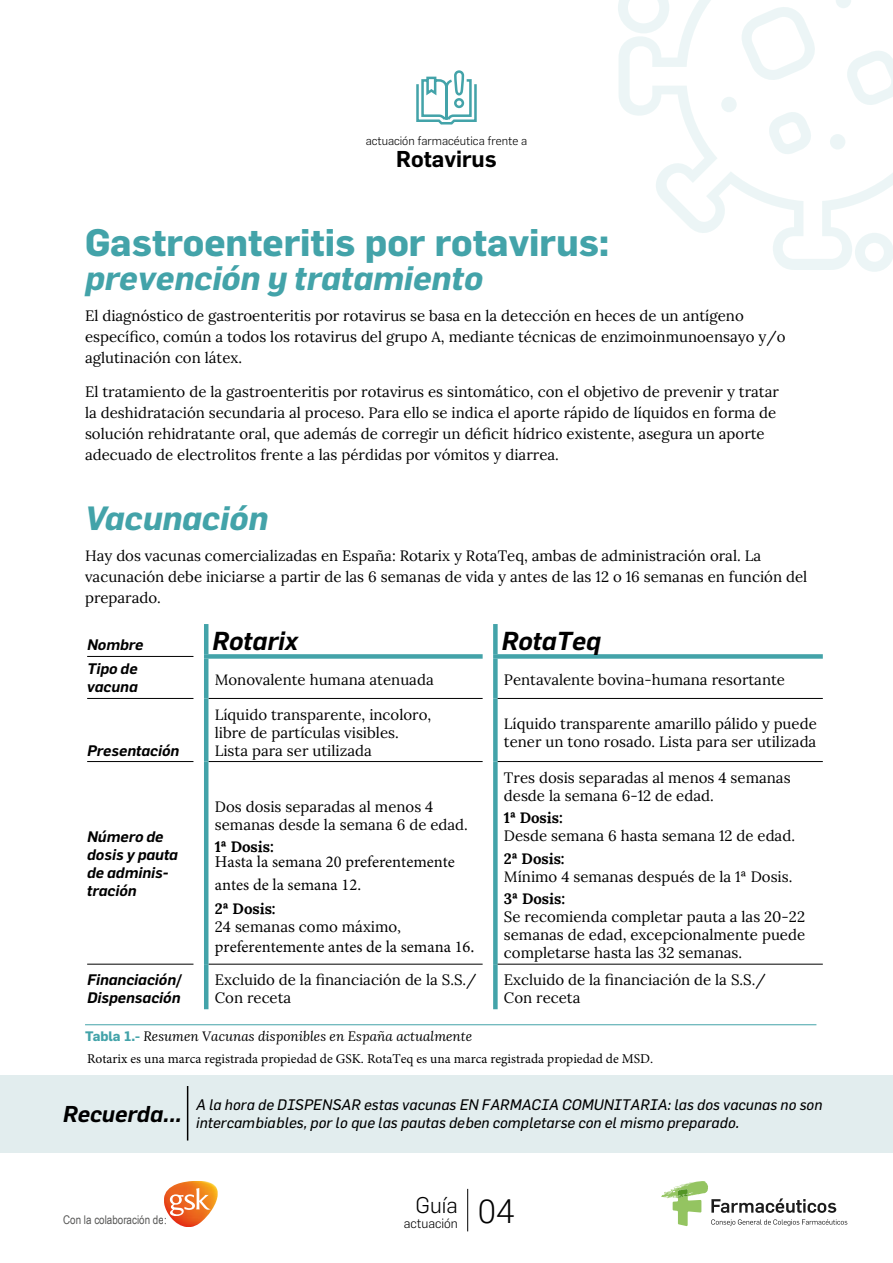
<style>
.page{position:relative;width:893px;height:1263px;background:#fff}
.page>*{position:absolute;margin:0;border:0;box-sizing:border-box;transform-origin:0 0}
.t1{font:700 37.5px "Flama";color:#43a3a9}
.t2{font:italic 700 33px "Flama";color:#43a3a9}
.t3{font:300 33px "Roboto";color:#000}
.t4{font:italic 600 25.5px "Flama Stdr";color:#000}
.t5{font:italic 600 22.5px "Flama Stdr";color:#000}
.t6{font:600 22.5px "Flama Stdr";color:#000}
.t7{font:300 22.2px "Flama Stdr";color:#000}
.t8{font:16.5px/23px "Minion Pro";color:#000}
.t9{font:15px/18px "Lora";color:#000}
.t10{font:italic 15px/18px "Flama";color:#000}
.t11{font:italic 600 15px/18px "Flama Stdr";color:#000}
.t12{font:700 15px "Lora";color:#000}
.t13{font:13.5px "Minion Pro";color:#000}
.t14{font:italic 13.5px "Lora";color:#000}
.t15{font:300 13.2px "Flama Stdr";color:#000}
.t16{font:300 12px "Flama Stdr";color:#000}
.t17{font:12px "Arial Narrow";color:#575756}
.s1{font-weight:700}
.s2{font-family:"Minion Pro"}
.s3{font-family:"Lora"}
.s4{font-family:"Flama";font-weight:700;font-style:normal;color:#43a3a9}
</style>
<div class="page">
<hr style="left:467px;top:1189px;width:1px;height:42px;background:#000">
<svg style="left:416px;top:70px;width:61px;height:55px"></svg>
<svg style="left:661px;top:1181px;width:186px;height:45px"></svg>
<img style="left:180px;top:1225px;width:17px;height:2px">
<svg style="left:164px;top:1181px;width:54px;height:44px"></svg>
<svg style="left:619px;top:0;width:274px;height:270px"></svg>
<svg style="left:844px;top:46px;width:49px;height:62px"></svg>
<svg style="left:836px;top:0;width:15px;height:8px"></svg>
<div style="left:721px;top:97px;width:16px;height:15px;background:#ecf5f6;border-radius:50%"></div>
<svg style="left:855px;top:233px;width:38px;height:39px"></svg>
<svg style="left:618px;top:0;width:51px;height:33px"></svg>
<svg style="left:738px;top:3px;width:82px;height:81px"></svg>
<svg style="left:767px;top:109px;width:47px;height:48px"></svg>
<div style="left:830px;top:134px;width:15px;height:16px;background:#ecf5f6;border-radius:50%"></div>
<div style="left:0;top:1075px;width:893px;height:78px;background:#e2edee"></div>
<hr style="left:87px;top:698px;width:106px;height:1px;background:#000">
<hr style="left:87px;top:761px;width:106px;height:1px;background:#000">
<hr style="left:87px;top:964px;width:106px;height:1px;background:#000">
<hr style="left:208px;top:698px;width:275px;height:1px;background:#000">
<hr style="left:208px;top:761px;width:275px;height:1px;background:#000">
<hr style="left:208px;top:964px;width:275px;height:1px;background:#000">
<hr style="left:204px;top:698px;width:4px;height:63px;background:#43a3a9">
<hr style="left:204px;top:761px;width:4px;height:203px;background:#43a3a9">
<hr style="left:204px;top:964px;width:4px;height:45px;background:#43a3a9">
<div style="left:493px;top:698px;width:5px;height:63px;background:#43a3a9"></div>
<div style="left:493px;top:761px;width:5px;height:203px;background:#43a3a9"></div>
<div style="left:493px;top:964px;width:5px;height:45px;background:#43a3a9"></div>
<hr style="left:204px;top:624px;width:4px;height:30px;background:#43a3a9">
<hr style="left:204px;top:659px;width:4px;height:39px;background:#43a3a9">
<div style="left:493px;top:624px;width:5px;height:30px;background:#43a3a9"></div>
<div style="left:493px;top:659px;width:5px;height:39px;background:#43a3a9"></div>
<hr style="left:498px;top:698px;width:325px;height:1px;background:#000">
<hr style="left:498px;top:761px;width:325px;height:1px;background:#000">
<hr style="left:498px;top:964px;width:325px;height:1px;background:#000">
<div style="left:204px;top:654px;width:279px;height:5px;background:#43a3a9"></div>
<div style="left:493px;top:654px;width:330px;height:5px;background:#43a3a9"></div>
<hr style="left:87px;top:656px;width:106px;height:1px;background:#000">
<hr style="left:187px;top:1086px;width:1px;height:54px;background:#000">
<hr style="left:85px;top:1024px;width:731px;height:1px;background:#43a3a9">
<p class="t16" style="left:366px;top:134px;width:163px">actuación farmacéutica frente a</p>
<h3 class="t6" style="left:396px;top:146px;width:102px">Rotavirus</h3>
<h1 class="t1" style="left:85px;top:220px;width:526px">Gastroenteritis por rotavirus:</h1>
<h2 class="t2" style="left:85px;top:258px;width:399px">prevención y tratamiento</h2>
<p class="t9" style="left:85px;top:304px;width:702px;line-height:21px">El diagnóstico de gastroenteritis por rotavirus se basa en la detección en heces de un antígeno específico, común a todos los rotavirus del grupo A, mediante técnicas de enzimoinmunoensayo y/o aglutinación con látex.</p>
<p class="t9" style="left:85px;top:380px;width:695px;line-height:21px">El tratamiento de la gastroenteritis por rotavirus es sintomático, con el objetivo de prevenir y tratar la deshidratación secundaria al proceso. Para ello se indica el aporte rápido de líquidos en forma de solución rehidratante oral, que además de corregir un déficit hídrico existente, asegura un aporte adecuado de electrolitos frente a las pérdidas por vómitos y diarrea.</p>
<h2 class="t2" style="left:85px;top:498px;width:185px">Vacunación</h2>
<p class="t9" style="left:85px;top:544px;width:724px;line-height:21px">Hay dos vacunas comercializadas en España: Rotarix y RotaTeq, ambas de administración oral. La vacunación debe iniciarse a partir de las 6 semanas de vida y antes de las 12 o 16 semanas en función del preparado.</p>
<p class="t11" style="left:87px;top:636px;width:58px">Nombre</p>
<h3 class="t4" style="left:212px;top:626px;width:88px">Rotarix</h3>
<h3 class="t4" style="left:501px;top:626px;width:101px">RotaTeq</h3>
<p class="t11" style="left:87px;top:660px;width:52px">Tipo de vacuna</p>
<p class="t9" style="left:215px;top:670px;width:220px">Monovalente humana atenuada</p>
<p class="t9" style="left:504px;top:670px;width:283px">Pentavalente bovina-humana resortante</p>
<p class="t11" style="left:87px;top:741px;width:94px">Presentación</p>
<p class="t11" style="left:87px;top:827px;width:92px">Número de dosis y pauta de adminis&shy;tración</p>
<p class="t9" style="left:215px;top:704px;width:218px">Líquido transparente, incoloro, libre de partículas visibles.<br>Lista para ser utilizada</p>
<p class="t9" style="left:504px;top:713px;width:314px">Líquido transparente amarillo pálido y puede tener un tono rosado. Lista para ser utilizada</p>
<p class="t9" style="left:215px;top:796px;width:254px">Dos dosis separadas al menos 4 semanas desde la semana 6 de edad.</p>
<p class="t12" style="left:215px;top:834px;width:60px">1ª Dosis:</p>
<p class="t8" style="left:215px;top:850px;width:242px">Hasta la semana 20 preferentemente antes de la semana 12.</p>
<p class="t9" style="left:215px;top:899px;width:187px"><span class="s1">2ª Dosis:<br></span>24 semanas como máximo<span class="s2">,</span></p>
<p class="t8" style="left:215px;top:935px;width:261px">preferentemente antes de la semana 16<span class="s3">.</span></p>
<p class="t9" style="left:504px;top:767px;width:288px">Tres dosis separadas al menos 4 semanas desde la semana 6-12 de edad.</p>
<p class="t12" style="left:504px;top:805px;width:60px">1ª Dosis:</p>
<p class="t9" style="left:504px;top:826px;width:293px">Desde semana 6 hasta semana 12 de edad.</p>
<p class="t12" style="left:504px;top:845px;width:62px">2ª Dosis:</p>
<p class="t9" style="left:504px;top:866px;width:290px">Mínimo 4 semanas después de la 1ª Dosis.</p>
<p class="t12" style="left:504px;top:886px;width:63px">3ª Dosis:</p>
<p class="t9" style="left:504px;top:907px;width:303px;text-align:justify">Se recomienda completar pauta a las 20-22 semanas de edad, excepcionalmente puede completarse hasta las 32 semanas.</p>
<p class="t11" style="left:87px;top:971px;width:96px">Financiación/<br>Dispensación</p>
<p class="t9" style="left:215px;top:970px;width:263px">Excluido de la financiación de la S.S./<br>Con receta</p>
<p class="t9" style="left:504px;top:970px;width:263px">Excluido de la financiación de la S.S./<br>Con receta</p>
<p class="t14" style="left:85px;top:1027px;width:389px"><span class="s4">Tabla 1.-</span> Resumen Vacunas disponibles en España actualmente</p>
<p class="t13" style="left:87px;top:1050px;width:568px">Rotarix es una marca registrada propiedad de GSK. RotaTeq es una marca registrada propiedad de MSD.</p>
<h3 class="t5" style="left:63px;top:1101px;width:120px">Recuerda...</h3>
<p class="t10" style="left:196px;top:1095px;width:628px">A la hora de DISPENSAR estas vacunas EN FARMACIA COMUNITARIA: las dos vacunas no son intercambiables, por lo que las pautas deben completarse con el mismo preparado.</p>
<p class="t17" style="left:63px;top:1211px;width:105px">Con la colaboración de:</p>
<h3 class="t7" style="left:416px;top:1192px;width:44px">Guía</h3>
<p class="t15" style="left:404px;top:1216px;width:55px">actuación</p>
<h2 class="t3" style="left:478px;top:1188px;width:38px">04</h2>
</div>
